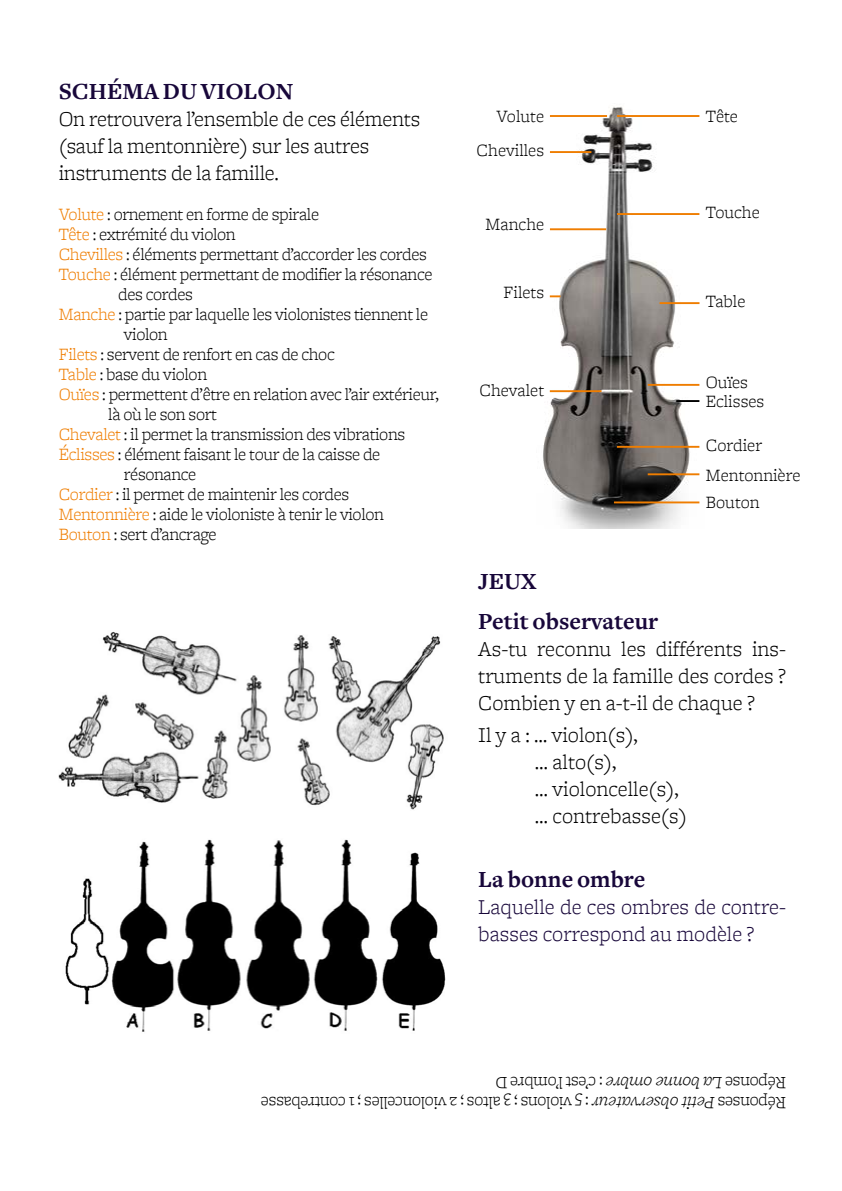
<style>
.page{position:relative;width:842px;height:1191px;background:#fff}
.page>*{position:absolute;margin:0;border:0;box-sizing:border-box;transform-origin:0 0}
.t1{font:700 24px/40.2px "Freight Text";color:#18073a}
.t2{font:300 22px/27px "Freight Micro";letter-spacing:-.005em;color:#000}
.t3{font:300 22px/27px "Freight Micro";color:#18073a}
.t4{font:300 18px/20px "Freight Micro";letter-spacing:-.02em;color:#000}
.t5{font:300 18px/33.8px "Freight Micro";color:#000}
.s1{color:#ef7d00}
.s2{font-style:italic}
</style>
<div class="page">
<img style="left:65px;top:839px;width:381px;height:193px">
<img style="left:59px;top:631px;width:385px;height:179px">
<img style="left:543px;top:107px;width:157px;height:421px">
<hr style="left:617px;top:115px;width:82px;height:2px;background:#ef7d00">
<hr style="left:617px;top:213px;width:82px;height:2px;background:#ef7d00">
<hr style="left:659px;top:302px;width:40px;height:2px;background:#ef7d00">
<hr style="left:648px;top:384px;width:51px;height:2px;background:#ef7d00">
<hr style="left:676px;top:400px;width:23px;height:2px;background:#000">
<hr style="left:617px;top:446px;width:82px;height:2px;background:#ef7d00">
<hr style="left:648px;top:473px;width:51px;height:2px;background:#ef7d00">
<hr style="left:614px;top:501px;width:85px;height:2px;background:#ef7d00">
<svg style="left:550px;top:295px;width:10px;height:2px"></svg>
<hr style="left:550px;top:390px;width:51px;height:2px;background:#ef7d00">
<hr style="left:550px;top:228px;width:56px;height:2px;background:#ef7d00">
<hr style="left:550px;top:151px;width:41px;height:2px;background:#ef7d00">
<hr style="left:550px;top:115px;width:57px;height:2px;background:#ef7d00">
<h1 class="t1" style="left:59px;top:72px;width:236px">SCHÉMA DU VIOLON</h1>
<p class="t2" style="left:59px;top:106px;width:363px">On retrouvera l’ensemble de ces éléments (sauf la mentonnière) sur les autres instruments de la famille.</p>
<p class="t4" style="left:59px;top:204px;width:262px"><span class="s1">Volute</span> : ornement en forme de spirale</p>
<p class="t4" style="left:59px;top:224px;width:179px"><span class="s1">Tête</span> : extrémité du violon</p>
<p class="t4" style="left:59px;top:244px;width:370px"><span class="s1">Chevilles</span> : éléments permettant d’accorder les cordes</p>
<p class="t4" style="left:59px;top:264px;width:375px"><span class="s1">Touche</span> : élément permettant de modifier la résonance</p>
<p class="t4" style="left:118px;top:284px;width:76px">des cordes</p>
<p class="t4" style="left:59px;top:304px;width:371px"><span class="s1">Manche</span> : partie par laquelle les violonistes tiennent le</p>
<p class="t4" style="left:124px;top:324px;width:45px">violon</p>
<p class="t4" style="left:59px;top:344px;width:278px"><span class="s1">Filets</span> : servent de renfort en cas de choc</p>
<p class="t4" style="left:59px;top:364px;width:150px"><span class="s1">Table</span> : base du violon</p>
<p class="t4" style="left:59px;top:384px;width:382px"><span class="s1">Ouïes</span> : permettent d’être en relation avec l’air extérieur,</p>
<p class="t4" style="left:108px;top:404px;width:110px">là où le son sort</p>
<p class="t4" style="left:59px;top:424px;width:348px"><span class="s1">Chevalet</span> : il permet la transmission des vibrations</p>
<p class="t4" style="left:59px;top:444px;width:323px"><span class="s1">Éclisses</span> : élément faisant le tour de la caisse de</p>
<p class="t4" style="left:124px;top:464px;width:74px">résonance</p>
<p class="t4" style="left:59px;top:484px;width:292px"><span class="s1">Cordier</span> : il permet de maintenir les cordes</p>
<p class="t4" style="left:59px;top:504px;width:327px"><span class="s1">Mentonnière</span> : aide le violoniste à tenir le violon</p>
<p class="t4" style="left:59px;top:524px;width:160px"><span class="s1">Bouton</span> : sert d’ancrage</p>
<p class="t5" style="left:477px;top:100px;width:69px;text-align:right">Volute<br>Chevilles</p>
<p class="t4" style="left:485px;top:215px;width:60px">Manche</p>
<p class="t4" style="left:503px;top:282px;width:42px">Filets</p>
<p class="t5" style="left:479px;top:373px;width:66px">Chevalet</p>
<p class="t4" style="left:706px;top:107px;width:34px">Tête</p>
<p class="t4" style="left:706px;top:202px;width:56px">Touche</p>
<p class="t4" style="left:706px;top:291px;width:41px">Table</p>
<p class="t5" style="left:706px;top:373px;width:60px;line-height:18.8px">Ouïes<br>Eclisses</p>
<p class="t5" style="left:706px;top:430px;width:96px;line-height:30px">Cordier<br>Mentonnière</p>
<p class="t4" style="left:706px;top:493px;width:55px">Bouton</p>
<h1 class="t1" style="left:478px;top:561px;width:181px">JEUX<br>Petit observateur</h1>
<p class="t2" style="left:478px;top:635px;width:309px;text-align:justify">As-tu reconnu les différents ins&shy;truments de la famille des cordes ?<br>Combien y en a-t-il de chaque ?</p>
<p class="t2" style="left:535px;top:722px;width:153px;text-indent:-57px">Il y a : … violon(s),<br>… alto(s),<br>… violoncelle(s), … contrebasse(s)</p>
<h1 class="t1" style="left:478px;top:859px;width:169px">La bonne ombre</h1>
<p class="t3" style="left:478px;top:893px;width:309px">Laquelle de ces ombres de contre&shy;basses correspond au modèle ?</p>
<p class="t4" style="left:786px;top:1112px;width:527px;rotate:-180deg">Réponses <span class="s2">Petit observateur</span> : 5 violons ; 3 altos ; 2 violoncelles ; 1 contrebasse<br>Réponse <span class="s2">La bonne ombre</span> : c’est l’ombre D</p>
</div>
